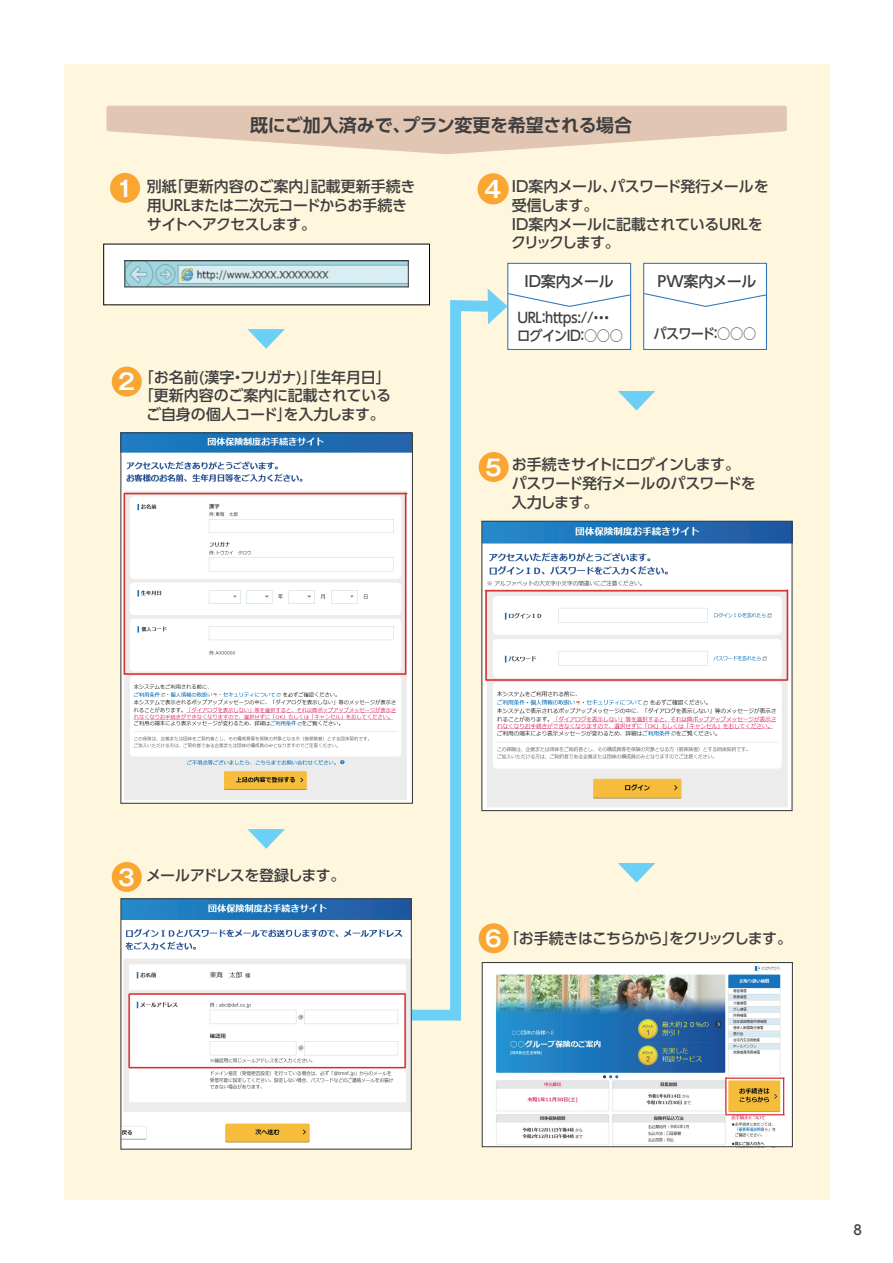
<style>
.page{position:relative;width:893px;height:1263px;background:#fff}
.page>*{position:absolute;margin:0;border:0;box-sizing:border-box;transform-origin:0 0}
.t1{font:700 22.95px "Gothic MB101 Pro De";color:#fff}
.t2{font:700 22.05px "Gothic MB101 Pro De";color:#fff}
.t3{font:700 18px "UD Shin Go Pro De";letter-spacing:-.015em;color:#3e3e3f}
.t4{font:500 15px/18.8px "UD Shin Go Pro";letter-spacing:-.025em;color:#3e3e3f}
.t5{font:500 15px/18.8px "UD Shin Go Pro";letter-spacing:-.045em;color:#3e3e3f}
.t6{font:500 15px "UD Shin Go Pro";letter-spacing:-.065em;color:#3e3e3f}
.t7{font:500 14.25px/17.7px "UD Shin Go Pro";letter-spacing:-.035em;color:#3e3e3f;scale:.93 1}
.t8{font:500 13.5px "Jun 34 Pro";color:#3e3e3f}
.s1{font-family:"Gothic MB101 Pro De";font-weight:700;font-size:22.05px;color:#fff}
</style>
<div class="page">
<div style="left:64px;top:64px;width:765px;height:1135px;background:#fef6dd"></div>
<svg style="left:106px;top:106px;width:681px;height:48px"></svg>
<div style="left:477px;top:173px;width:32px;height:31px;background:#faa633;border-radius:50%"></div>
<svg style="left:618px;top:391px;width:37px;height:20px"></svg>
<svg style="left:618px;top:863px;width:37px;height:20px"></svg>
<div style="left:479px;top:452px;width:30px;height:30px;background:#faa633;border-radius:50%"></div>
<div style="left:479px;top:923px;width:30px;height:30px;background:#faa633;border-radius:50%"></div>
<svg style="left:395px;top:294px;width:104px;height:732px"></svg>
<div style="left:508px;top:263px;width:123px;height:86px;background:#fff"></div>
<div style="left:507px;top:263px;width:124px;height:87px;border:1px solid #2e76bc"></div>
<svg style="left:488px;top:288px;width:143px;height:36px"></svg>
<div style="left:644px;top:263px;width:122px;height:86px;background:#fff"></div>
<div style="left:643px;top:263px;width:124px;height:87px;border:1px solid #2e76bc"></div>
<svg style="left:643px;top:292px;width:124px;height:15px"></svg>
<svg style="left:247px;top:329px;width:38px;height:20px"></svg>
<svg style="left:247px;top:829px;width:38px;height:20px"></svg>
<div style="left:112px;top:367px;width:30px;height:30px;background:#faa633;border-radius:50%"></div>
<div style="left:112px;top:862px;width:30px;height:30px;background:#faa633;border-radius:50%"></div>
<div style="left:110px;top:173px;width:30px;height:30px;background:#faa633;border-radius:50%"></div>
<div style="left:104px;top:244px;width:325px;height:61px;background:#fff"></div>
<img style="left:126px;top:262px;width:281px;height:23px">
<div style="left:124px;top:260px;width:285px;height:27px;border:1px solid #3e3e3f"></div>
<img style="left:122px;top:900px;width:288px;height:248px">
<div style="left:120px;top:898px;width:292px;height:252px;border:1px solid #3e3e3f"></div>
<img style="left:483px;top:523px;width:308px;height:286px">
<div style="left:481px;top:521px;width:312px;height:290px;border:1px solid #3e3e3f"></div>
<img style="left:122px;top:434px;width:289px;height:368px">
<div style="left:120px;top:432px;width:293px;height:372px;border:1px solid #3e3e3f"></div>
<img style="left:484px;top:964px;width:307px;height:181px">
<div style="left:482px;top:962px;width:311px;height:185px;border:1px solid #3e3e3f"></div>
<p class="t3" style="left:250px;top:111px;width:384px">既にご加入済みで、プラン変更を希望される場合</p>
<p class="t4" style="left:147px;top:177px;width:270px;text-indent:-30px"><span class="s1">1</span> 別紙「更新内容のご案内」記載更新手続き用URLまたは二次元コードからお手続きサイトへアクセスします。</p>
<h2 class="t2" style="left:118px;top:363px;width:18px">2</h2>
<p class="t4" style="left:139px;top:367px;width:254px;text-align:center">「お名前(漢字・フリガナ)」「生年月日」「更新内容のご案内に記載されているご自身の個人コード」を入力します。</p>
<h1 class="t1" style="left:484px;top:170px;width:19px">4</h1>
<p class="t4" style="left:511px;top:177px;width:259px">ID案内メール、パスワード発行メールを受信します。<br>ID案内メールに記載されているURLをクリックします。</p>
<p class="t4" style="left:525px;top:272px;width:91px">ID案内メール</p>
<p class="t7" style="left:517px;top:308px;width:115px">URL：https://・・・ログインID：○○○</p>
<p class="t4" style="left:657px;top:272px;width:101px">PW案内メール</p>
<p class="t7" style="left:654px;top:324px;width:112px">パスワード：○○○</p>
<h2 class="t2" style="left:485px;top:449px;width:18px">5</h2>
<p class="t5" style="left:512px;top:455px;width:245px">お手続きサイトにログインします。パスワード発行メールのパスワードを入力します。</p>
<p class="t5" style="left:118px;top:866px;width:229px"><span class="s1">3</span> メールアドレスを登録します。</p>
<h2 class="t2" style="left:485px;top:920px;width:18px">6</h2>
<p class="t6" style="left:504px;top:926px;width:289px">「お手続きはこちらから」をクリックします。</p>
<p class="t8" style="left:853px;top:1219px;width:10px">8</p>
</div>
